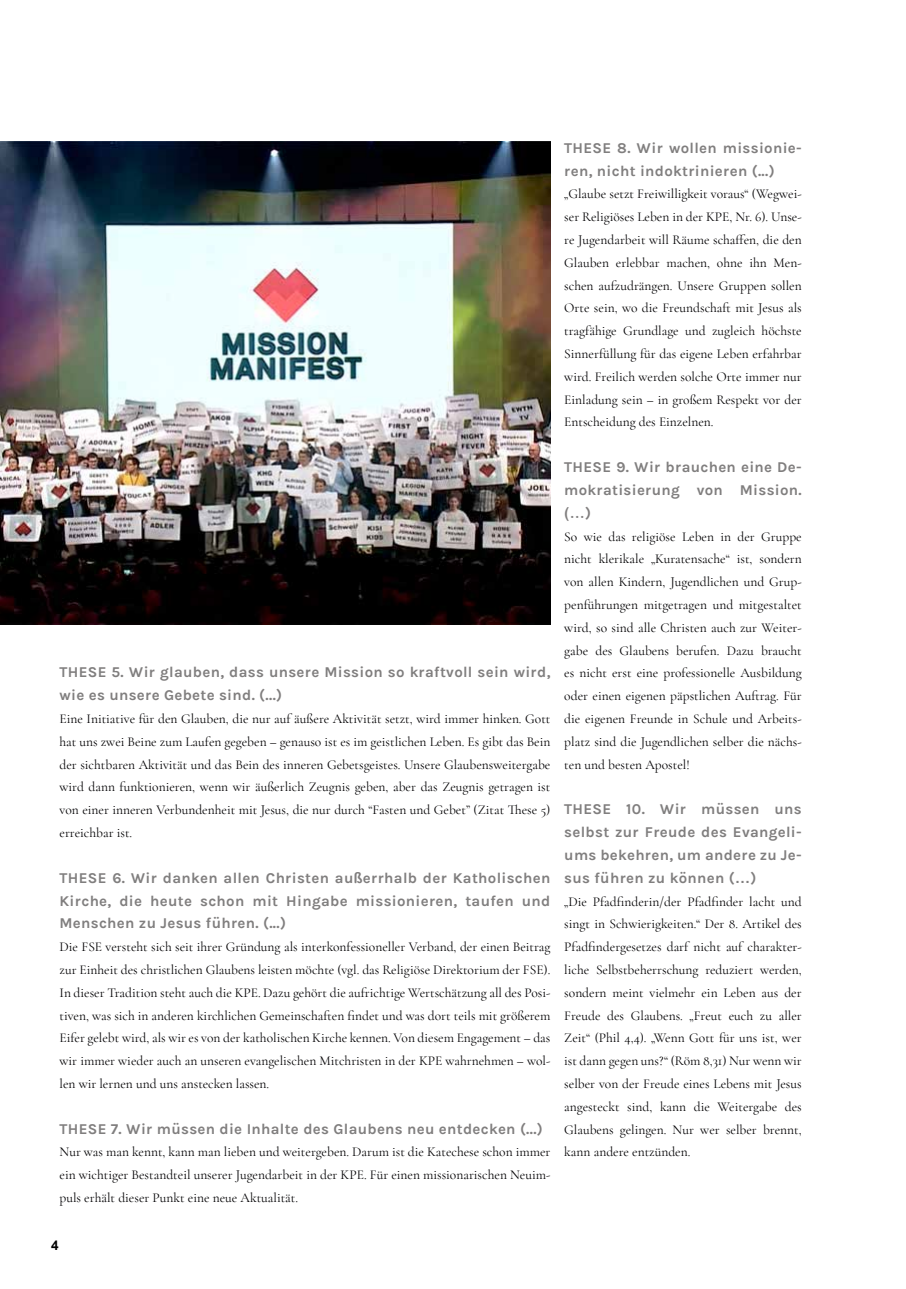
<style>
.page{position:relative;width:906px;height:1289px;background:#fff}
.page>*{position:absolute;margin:0;border:0;box-sizing:border-box;transform-origin:0 0}
.t1{font:700 15px/22.8px "Karla";letter-spacing:.02em;color:#807e7e}
.t2{font:15px "Arial Rounded MT Bold";color:#807e7e}
.t3{font:13.5px/22.8px "Cormorant Garamond";color:#020103;text-align:justify}
.t4{font:700 13.5px "Arial";color:#000}
.s1{font-family:"Arial Rounded MT Bold";font-weight:400}
.s2{font-family:"Karla";font-weight:700}
.s3{font-family:"Arial"}
</style>
<div class="page">
<img style="left:0;top:141px;width:550px;height:483px">
<p class="t1" style="left:60px;top:661px;width:492px">THESE 5. Wir glauben, dass unsere Mission so kraftvoll sein wird, wie es unsere Gebete sind. (...)</p>
<p class="t3" style="left:60px;top:707px;width:492px">Eine Initiative für den Glauben, die nur auf äußere Aktivität setzt, wird immer hinken. Gott hat uns zwei Beine zum Laufen gegeben – genauso ist es im geistlichen Leben. Es gibt das Bein der sichtbaren Aktivität und das Bein des inneren Gebetsgeistes. Unsere Glaubensweitergabe wird dann funktionieren, wenn wir äußerlich Zeugnis geben, aber das Zeugnis getragen ist von einer inneren Verbundenheit mit Jesus, die nur durch “Fasten und Gebet” (Zitat These 5) erreichbar ist.</p>
<p class="t1" style="left:60px;top:866px;width:492px;text-align:justify">THESE 6. Wir danken allen Christen au<span class="s1">ß</span>errhalb der Katholischen Kirche, die heute schon mit Hingabe missionieren, taufen und Menschen zu Jesus führen. (...)</p>
<p class="t3" style="left:60px;top:935px;width:492px">Die FSE versteht sich seit ihrer Gründung als interkonfessioneller Verband, der einen Beitrag zur Einheit des christlichen Glaubens leisten möchte (vgl. das Religiöse Direktorium der FSE).<br>In dieser Tradition steht auch die KPE. Dazu gehört die aufrichtige Wertschätzung all des Posi&shy;tiven, was sich in anderen kirchlichen Gemeinschaften findet und was dort teils mit größerem Eifer gelebt wird, als wir es von der katholischen Kirche kennen. Von diesem Engagement – das wir immer wieder auch an unseren evangelischen Mitchristen in der KPE wahrnehmen – wol&shy;len wir lernen und uns anstecken lassen.</p>
<p class="t1" style="left:60px;top:1117px;width:485px">THESE 7. Wir müssen die Inhalte des Glaubens neu entdecken (...)</p>
<p class="t3" style="left:60px;top:1140px;width:492px">Nur was man kennt, kann man lieben und weitergeben. Darum ist die Katechese schon immer ein wichtiger Bestandteil unserer Jugendarbeit in der KPE. Für einen missionarischen Neuim&shy;puls erhält dieser Punkt eine neue Aktualität.</p>
<p class="t4" style="left:51px;top:1236px;width:9px">4</p>
<p class="t1" style="left:564px;top:136px;width:239px">THESE 8. Wir wollen missionie&shy;ren, nicht indoktrinieren (...)</p>
<p class="t3" style="left:564px;top:183px;width:239px">„Glaube setzt Freiwilligkeit voraus“ (Wegwei&shy;ser Religiöses Leben in der KPE, Nr. 6). Unse&shy;re Jugendarbeit will Räume schaffen, die den Glauben erlebbar machen, ohne ihn Men&shy;schen aufzudrängen. Unsere Gruppen sollen Orte sein, wo die Freundschaft mit Jesus als tragfähige Grundlage und zugleich höchste Sinnerfüllung für das eigene Leben erfahrbar wird. Freilich werden solche Orte immer nur Einladung sein – in großem Respekt vor der Entscheidung des Einzelnen.</p>
<p class="t1" style="left:564px;top:455px;width:239px">THESE 9. Wir brauchen eine De&shy;mokratisierung von Mission.</p>
<p class="t2" style="left:564px;top:503px;width:28px">(…<span class="s2">)</span></p>
<p class="t3" style="left:564px;top:525px;width:239px">So wie das religiöse Leben in der Gruppe nicht klerikale „Kuratensache“ ist, sondern von allen Kindern, Jugendlichen und Grup&shy;penführungen mitgetragen und mitgestaltet wird, so sind alle Christen auch zur Weiter&shy;gabe des Glaubens berufen. Dazu braucht es nicht erst eine professionelle Ausbildung oder einen eigenen päpstlichen Auftrag. Für die eigenen Freunde in Schule und Arbeits&shy;platz sind die Jugendlichen selber die nächs&shy;ten und besten Apostel!</p>
<p class="t1" style="left:564px;top:797px;width:239px;text-align:justify">THESE 10. Wir müssen uns selbst zur Freude des Evangeli&shy;ums bekehren, um andere zu Je&shy;sus führen zu können (<span class="s3">…</span>)</p>
<p class="t3" style="left:564px;top:889px;width:239px">„Die Pfadfinderin/der Pfadfinder lacht und singt in Schwierigkeiten.“ Der 8. Artikel des Pfadfindergesetzes darf nicht auf charakter&shy;liche Selbstbeherrschung reduziert werden, sondern meint vielmehr ein Leben aus der Freude des Glaubens. „Freut euch zu aller Zeit“ (Phil 4,4). „Wenn Gott für uns ist, wer ist dann gegen uns?“ (Röm 8,31) Nur wenn wir selber von der Freude eines Lebens mit Jesus angesteckt sind, kann die Weitergabe des Glaubens gelingen. Nur wer selber brennt, kann andere entzünden.</p>
</div>
